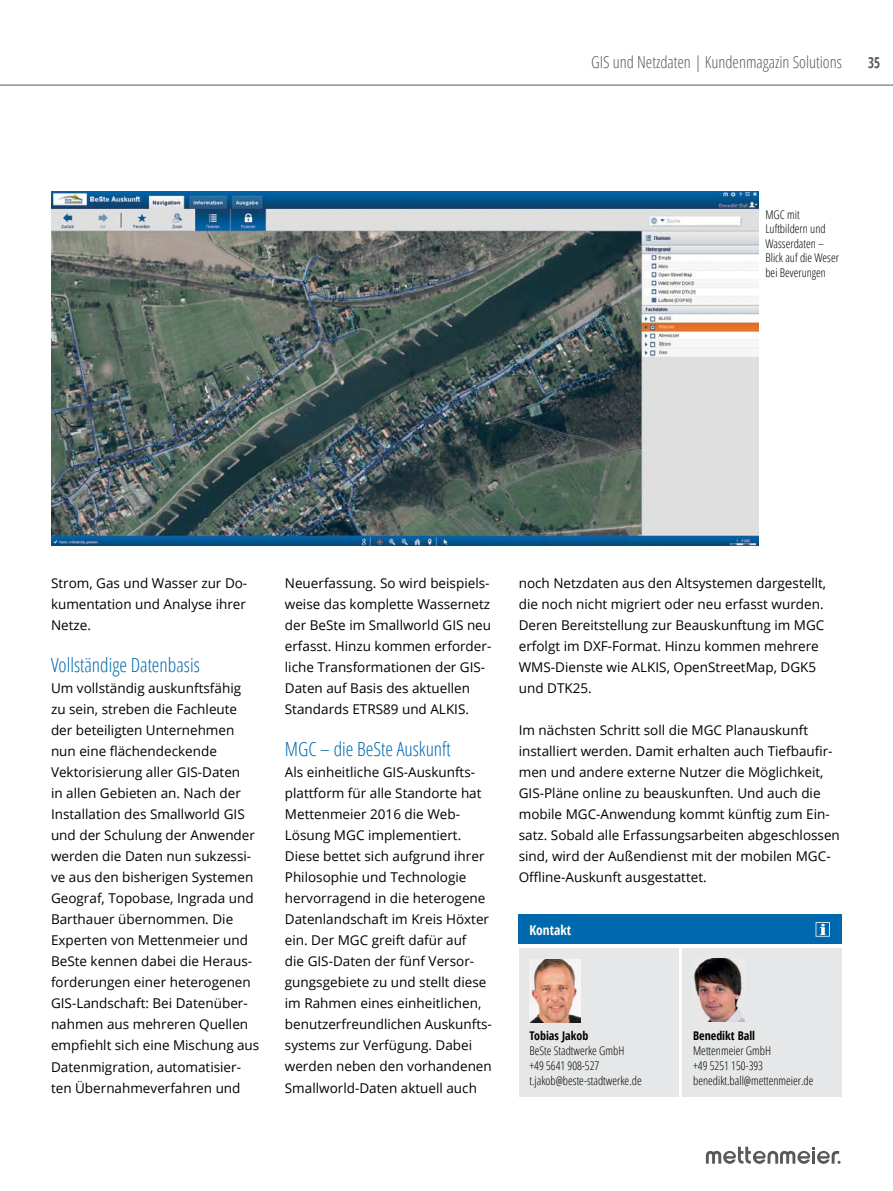
<style>
.page{position:relative;width:893px;height:1191px;background:#fff}
.page>*{position:absolute;margin:0;border:0;box-sizing:border-box;transform-origin:0 0}
.t1{font:300 condensed 19.5px "Open Sans";color:#0068ac}
.t2{font:300 condensed 16.5px "Open Sans";color:#58595b}
.t3{font:700 condensed 15px "Open Sans";color:#58595b;scale:.87 1}
.t4{font:13.5px/21px "Open Sans";color:#000}
.t5{font:700 condensed 13.5px "Open Sans";color:#fff}
.t6{font:300 condensed 12px/15px "Open Sans";color:#000}
.t7{font:700 condensed 12px "Open Sans";color:#000}
</style>
<div class="page">
<svg style="left:706px;top:1146px;width:135px;height:17px"></svg>
<hr style="left:0;top:85px;width:893px;height:1px;background:#58595b">
<img style="left:51px;top:191px;width:708px;height:354px">
<div style="left:519px;top:948px;width:159px;height:149px;background:#e6e7e8"></div>
<div style="left:682px;top:948px;width:160px;height:149px;background:#e6e7e8"></div>
<img style="left:529px;top:959px;width:51px;height:64px">
<div style="left:519px;top:914px;width:323px;height:30px;background:#0068ac"></div>
<img style="left:694px;top:958px;width:50px;height:63px">
<svg style="left:816px;top:922px;width:14px;height:14px"></svg>
<p class="t2" style="left:591px;top:51px;width:252px">GIS und Netzdaten | Kundenmagazin Solutions</p>
<p class="t3" style="left:868px;top:52px;width:15px">35</p>
<p class="t6" style="left:765px;top:207px;width:75px;line-height:14.4px">MGC mit<br>Luftbildern und<br>Wasserdaten –<br>Blick auf die Weser bei Beverungen</p>
<p class="t4" style="left:51px;top:572px;width:198px;text-align:justify">Strom, Gas und Wasser zur Do&shy;kumentation und Analyse ihrer Netze.</p>
<h1 class="t1" style="left:51px;top:652px;width:150px">Vollständige Datenbasis</h1>
<p class="t4" style="left:51px;top:677px;width:210px">Um vollständig auskunftsfähig<br>zu sein, streben die Fachleute der beteiligten Unternehmen nun eine flächendeckende<br>Vektorisierung aller GIS-Daten<br>in allen Gebieten an. Nach der<br>Installation des Smallworld GIS und der Schulung der Anwender werden die Daten nun sukzessi&shy;ve aus den bisherigen Systemen<br>Geograf, Topobase, Ingrada und<br>Barthauer übernommen. Die<br>Experten von Mettenmeier und<br>BeSte kennen dabei die Heraus&shy;forderungen einer heterogenen<br>GIS-Landschaft: Bei Datenüber&shy;nahmen aus mehreren Quellen empfiehlt sich eine Mischung aus<br>Datenmigration, automatisier&shy;ten Übernahmeverfahren und</p>
<p class="t4" style="left:285px;top:572px;width:208px">Neuerfassung. So wird beispiels&shy;weise das komplette Wassernetz der BeSte im Smallworld GIS neu erfasst. Hinzu kommen erforder&shy;liche Transformationen der GIS-<br>Daten auf Basis des aktuellen<br>Standards ETRS89 und ALKIS.</p>
<h1 class="t1" style="left:285px;top:736px;width:167px">MGC – die BeSte Auskunft</h1>
<p class="t4" style="left:285px;top:761px;width:209px">Als einheitliche GIS-Auskunfts&shy;plattform für alle Standorte hat<br>Mettenmeier 2016 die Web-<br>Lösung MGC implementiert.<br>Diese bettet sich aufgrund ihrer<br>Philosophie und Technologie hervorragend in die heterogene<br>Datenlandschaft im Kreis Höxter ein. Der MGC greift dafür auf<br>die GIS-Daten der fünf Versor&shy;gungsgebiete zu und stellt diese im Rahmen eines einheitlichen, benutzerfreundlichen Auskunfts&shy;systems zur Verfügung. Dabei werden neben den vorhandenen<br>Smallworld-Daten aktuell auch</p>
<p class="t4" style="left:519px;top:572px;width:309px">noch Netzdaten aus den Altsystemen dargestellt, die noch nicht migriert oder neu erfasst wurden.<br>Deren Bereitstellung zur Beauskunftung im MGC erfolgt im DXF-Format. Hinzu kommen mehrere WMS-Dienste wie ALKIS, OpenStreetMap, DGK5 und DTK25.</p>
<p class="t4" style="left:519px;top:719px;width:323px">Im nächsten Schritt soll die MGC Planauskunft installiert werden. Damit erhalten auch Tiefbaufir&shy;men und andere externe Nutzer die Möglichkeit, GIS-Pläne online zu beauskunften. Und auch die mobile MGC-Anwendung kommt künftig zum Ein&shy;satz. Sobald alle Erfassungsarbeiten abgeschlossen sind, wird der Außendienst mit der mobilen MGC-Offline-Auskunft ausgestattet.</p>
<p class="t5" style="left:529px;top:920px;width:43px">Kontakt</p>
<p class="t7" style="left:529px;top:1027px;width:60px">Tobias Jakob</p>
<p class="t6" style="left:529px;top:1042px;width:114px">BeSte Stadtwerke GmbH +49 5641 908-527 t.jakob@beste-stadtwerke.de</p>
<p class="t7" style="left:693px;top:1027px;width:63px">Benedikt Ball</p>
<p class="t6" style="left:693px;top:1042px;width:122px">Mettenmeier GmbH<br>+49 5251 150-393 benedikt.ball@mettenmeier.de</p>
</div>
